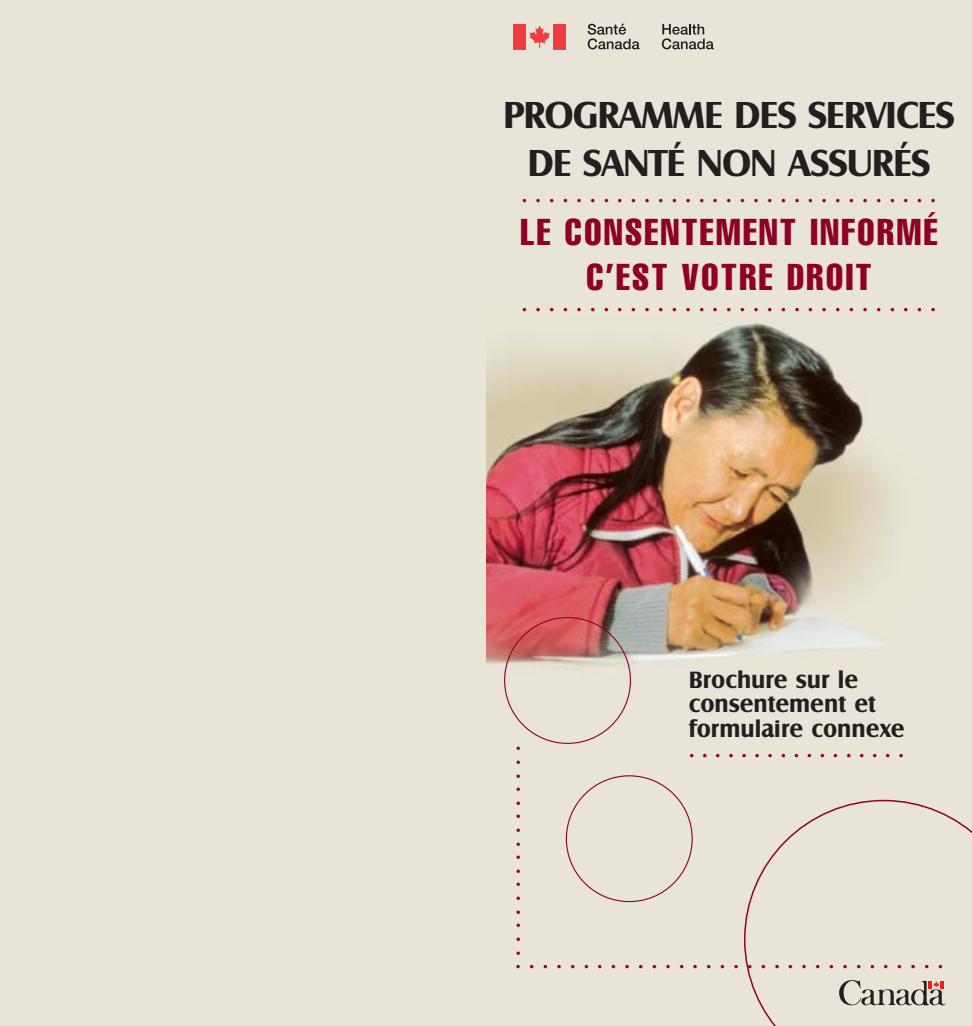
<style>
.page{position:relative;width:972px;height:1026px;background:#fff}
.page>*{position:absolute;margin:0;border:0;box-sizing:border-box;transform-origin:0 0}
.t1{font:700 39px/48px "Castle T";letter-spacing:-.025em;color:#231f1f;text-align:center}
.t2{font:extra-condensed 36.75px/44.1px "Helvetica";letter-spacing:.07em;color:#900026;text-align:center}
.t3{font:700 24.45px/24.5px "Castle T";color:#231f1f}
.t4{font:700 21px "Adobe Garamond";color:#900026}
</style>
<div class="page">
<img style="left:486px;top:0;width:486px;height:1026px">
<div style="left:744px;top:800px;width:228px;height:226px;background:#e8e4d8"></div>
<svg style="left:839px;top:975px;width:107px;height:35px;background:#c4bcb2"></svg>
<div style="left:513px;top:24px;width:13px;height:25px;background:#ef3e42"></div>
<div style="left:554px;top:24px;width:12px;height:25px;background:#ef3e42"></div>
<svg style="left:529px;top:25px;width:21px;height:23px"></svg>
<svg style="left:588px;top:24px;width:52px;height:25px"></svg>
<svg style="left:662px;top:24px;width:52px;height:25px"></svg>
<svg style="left:504px;top:617px;width:127px;height:127px;background:#d7b6ae"></svg>
<div style="left:566px;top:775px;width:127px;height:127px;background:#e8e4d8"></div>
<div style="left:0;top:0;width:486px;height:1026px;background:#e7e5d7"></div>
<h1 class="t1" style="left:503px;top:94px;width:453px">PROGRAMME DES SERVICES<br>DE SANTÉ NON ASSURÉS</h1>
<h2 class="t2" style="left:521px;top:213px;width:418px">LE CONSENTEMENT INFORMÉ<br>C’EST VOTRE DROIT</h2>
<p class="t4" style="left:522px;top:187px;width:416px">...............................</p>
<p class="t4" style="left:522px;top:295px;width:416px">...............................</p>
<p class="t4" style="left:505px;top:956px;width:211px;rotate:-90deg">................</p>
<p class="t3" style="left:689px;top:669px;width:217px">Brochure sur le consentement et formulaire connexe</p>
<p class="t4" style="left:689px;top:741px;width:216px">.................</p>
<p class="t4" style="left:516px;top:953px;width:429px">................................</p>
</div>
